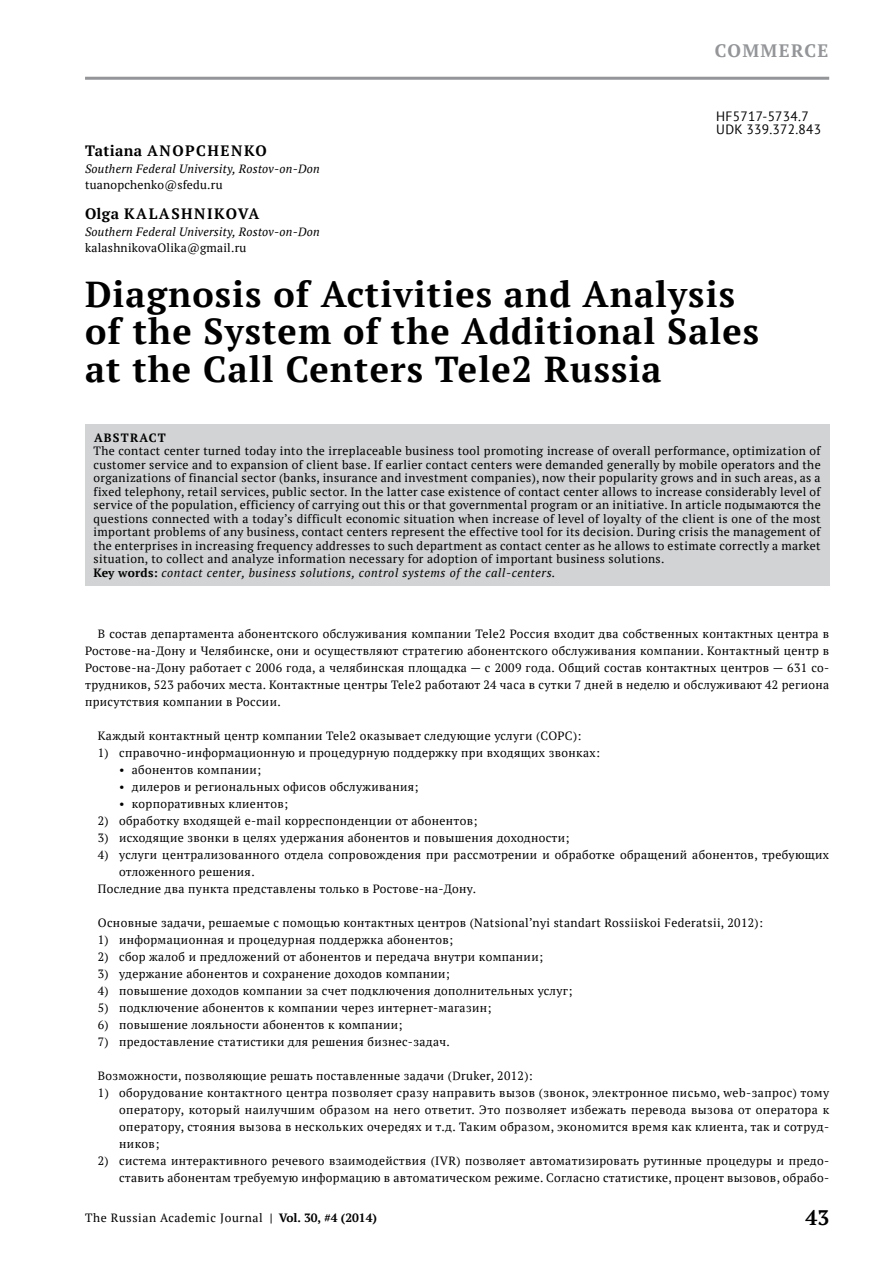
<style>
.page{position:relative;width:893px;height:1263px;background:#fff}
.page>*{position:absolute;margin:0;border:0;box-sizing:border-box;transform-origin:0 0}
.t1{font:700 36px/37.5px "PT Serif";letter-spacing:.03em;color:#000}
.t2{font:700 21px "PT Serif";color:#000}
.t3{font:700 18px "PT Serif";letter-spacing:.08em;color:#939598}
.t4{font:700 15px "PT Serif";letter-spacing:.09em;color:#000}
.t5{font:13.5px/13.5px "PT Sans";letter-spacing:.02em;color:#000}
.t6{font:12px/13.5px "PT Serif";letter-spacing:.03em;color:#000;text-align:justify}
.t7{font:italic 12px "PT Serif";letter-spacing:.02em;color:#000}
.t8{font:12px "PT Serif";letter-spacing:.05em;color:#000}
.t9{font:700 12px "PT Serif";color:#000}
.s1{font-weight:700}
.s2{font-style:italic}
</style>
<div class="page">
<hr style="left:85px;top:77px;width:744px;height:3px;background:#939598">
<div style="left:85px;top:424px;width:744px;height:161px;background:#d1d3d4"></div>
<h3 class="t3" style="left:715px;top:39px;width:115px">COMMERCE</h3>
<p class="t4" style="left:85px;top:141px;width:181px">Tatiana Ano pc henko</p>
<p class="t7" style="left:85px;top:161px;width:236px">Southern Federal University, Rostov-on-Don</p>
<p class="t6" style="left:85px;top:178px;width:139px">tuanopchenko@sfedu.ru</p>
<p class="t4" style="left:85px;top:204px;width:173px">Olga Kalas hnikova</p>
<p class="t7" style="left:85px;top:224px;width:236px">Southern Federal University, Rostov-on-Don</p>
<p class="t6" style="left:85px;top:241px;width:163px">kalashnikovaOlika@gmail.ru</p>
<p class="t5" style="left:716px;top:109px;width:106px">HF5717-5734.7<br>UDK 339.372.843</p>
<h1 class="t1" style="left:85px;top:274px;width:676px">Diagnosis of Activities and Analysis of the System of the Additional Sales at the Call Centers Tele2 Russia</h1>
<p class="t9" style="left:94px;top:429px;width:29px">Abstract</p>
<p class="t6" style="left:94px;top:444px;width:729px;text-align:left">The contact center turned today into the irreplaceable business tool promoting increase of overall performance, optimization of customer service and to expansion of client base. If earlier contact centers were demanded generally by mobile operators and the organizations of financial sector (banks, insurance and investment companies), now their popularity grows and in such areas, as a fixed telephony, retail services, public sector. In the latter case existence of contact center allows to increase considerably level of service of the population, efficiency of carrying out this or that governmental program or an initiative. In article подымаются the questions connected with a today’s difficult economic situation when increase of level of loyalty of the client is one of the most important problems of any business, contact centers represent the effective tool for its decision. During crisis the management of the enterprises in increasing frequency addresses to such department as contact center as he allows to estimate correctly a market situation, to collect and analyze information necessary for adoption of important business solutions.<br><span class="s1">Key words:</span> <span class="s2">contact center, business solutions, control systems of the call-centers.</span></p>
<p class="t6" style="left:85px;top:625px;width:746px;line-height:17px;text-indent:13px">В состав департамента абонентского обслуживания компании Tele2 Россия входит два собственных контактных центра в Ростове-на-Дону и Челябинске, они и осуществляют стратегию абонентского обслуживания компании. Контактный центр в Ростове-на-Дону работает с 2006 года, а челябинская площадка — с 2009 года. Общий состав контактных центров — 631 со&shy;трудников, 523 рабочих места. Контактные центры Tele2 работают 24 часа в сутки 7 дней в неделю и обслуживают 42 региона присутствия компании в России.</p>
<p class="t6" style="left:98px;top:729px;width:485px">Каждый контактный центр компании Tele2 оказывает следующие услуги (COPC):</p>
<p class="t6" style="left:98px;top:746px;width:504px">1) справочно-информационную и процедурную поддержку при входящих звонках:</p>
<p class="t6" style="left:119px;top:763px;width:144px">• абонентов компании;</p>
<p class="t6" style="left:119px;top:780px;width:301px">• дилеров и региональных офисов обслуживания;</p>
<p class="t6" style="left:119px;top:797px;width:170px">• корпоративных клиентов;</p>
<p class="t6" style="left:98px;top:814px;width:381px">2) обработку входящей e-mail корреспонденции от абонентов;</p>
<p class="t6" style="left:98px;top:831px;width:473px">3) исходящие звонки в целях удержания абонентов и повышения доходности;</p>
<p class="t6" style="left:98px;top:848px;width:733px">4) услуги централизованного отдела сопровождения при рассмотрении и обработке обращений абонентов, требующих</p>
<p class="t6" style="left:119px;top:865px;width:137px">отложенного решения.</p>
<p class="t6" style="left:98px;top:882px;width:380px">Последние два пункта представлены только в Ростове-на-Дону.</p>
<p class="t6" style="left:98px;top:916px;width:667px">Основные задачи, решаемые с помощью контактных центров (Natsional’nyi standart Rossiiskoi Federatsii, 2012):</p>
<p class="t6" style="left:98px;top:933px;width:357px">1) информационная и процедурная поддержка абонентов;</p>
<p class="t6" style="left:98px;top:950px;width:447px">2) сбор жалоб и предложений от абонентов и передача внутри компании;</p>
<p class="t6" style="left:98px;top:967px;width:354px">3) удержание абонентов и сохранение доходов компании;</p>
<p class="t6" style="left:98px;top:984px;width:476px">4) повышение доходов компании за счет подключения дополнительных услуг;</p>
<p class="t6" style="left:98px;top:1001px;width:395px">5) подключение абонентов к компании через интернет-магазин;</p>
<p class="t6" style="left:98px;top:1018px;width:306px">6) повышение лояльности абонентов к компании;</p>
<p class="t6" style="left:98px;top:1035px;width:354px">7) предоставление статистики для решения бизнес-задач.</p>
<p class="t6" style="left:98px;top:1069px;width:436px">Возможности, позволяющие решать поставленные задачи (Druker, 2012):</p>
<p class="t6" style="left:119px;top:1084px;width:712px;line-height:17px;text-indent:-21px">1) оборудование контактного центра позволяет сразу направить вызов (звонок, электронное письмо, web-запрос) тому оператору, который наилучшим образом на него ответит. Это позволяет избежать перевода вызова от оператора к оператору, стояния вызова в нескольких очередях и т.д. Таким образом, экономится время как клиента, так и сотруд&shy;ников;</p>
<p class="t6" style="left:98px;top:1152px;width:733px;line-height:17px;text-align:right">2) система интерактивного речевого взаимодействия (IVR) позволяет автоматизировать рутинные процедуры и предо&shy;ставить абонентам требуемую информацию в автоматическом режиме. Согласно статистике, процент вызовов, обрабо-</p>
<p class="t8" style="left:85px;top:1210px;width:293px">The Russian Academic Journal <span class="s1">| Vol. 30, #4 (2014)</span></p>
<h2 class="t2" style="left:805px;top:1204px;width:25px">43</h2>
</div>
